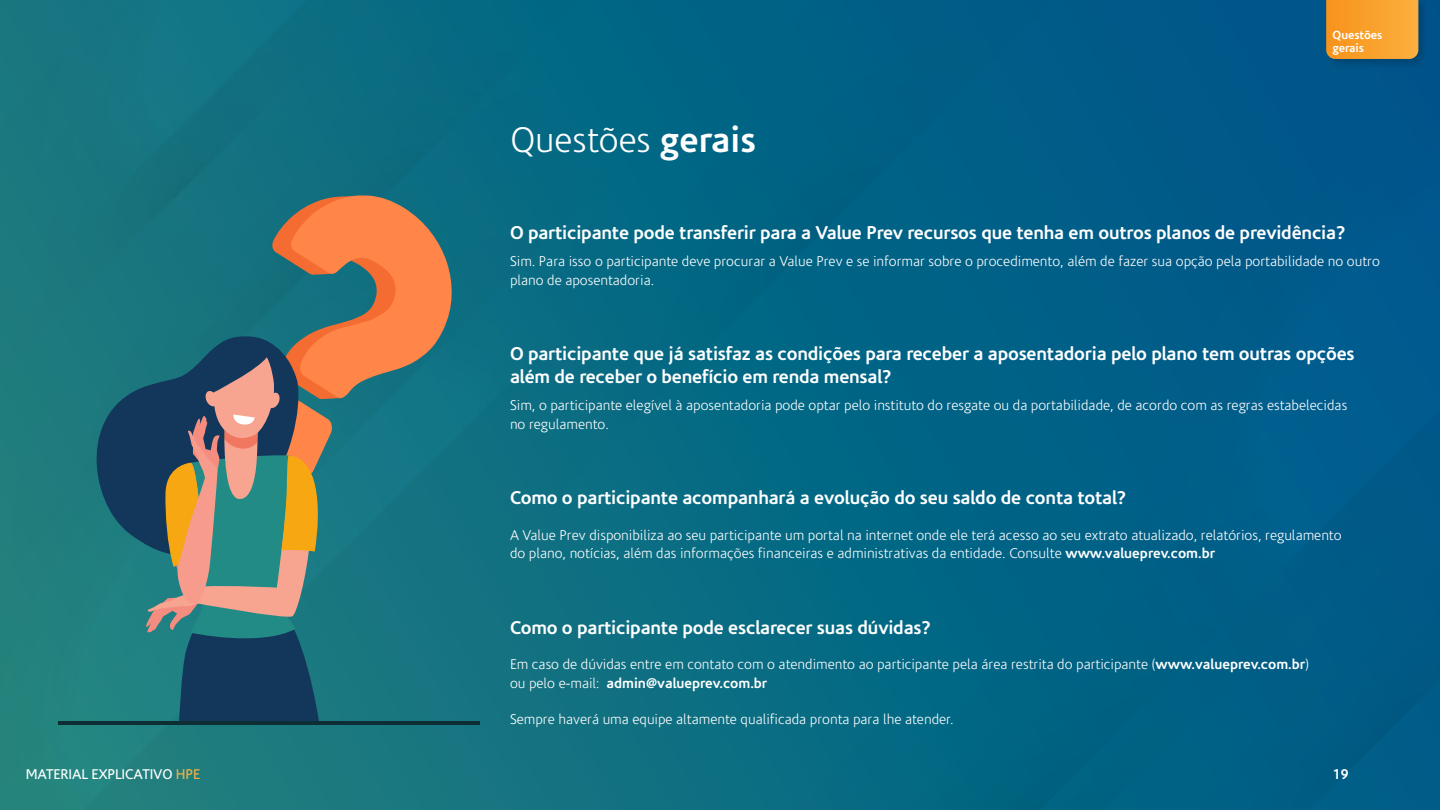
<style>
.page{position:relative;width:1440px;height:810px;background:#0c6e83}
.page>*{position:absolute;margin:0;border:0;box-sizing:border-box;transform-origin:0 0}
.título{font:300 36px "Corisande";color:#fff}
.t1{font:700 18.75px/22.5px "Corisande";letter-spacing:-.01em;color:#fff}
.t2{font:300 14.25px/18.8px "Corisande";color:#fff}
.t3{font:14.25px "Corisande";letter-spacing:-.01em;color:#fff}
.t4{font:700 14.25px "Corisande";color:#fff}
.t5{font:700 12px "Corisande";letter-spacing:-.01em;color:#fff}
.s1{font-weight:700}
.s2{color:#fbb040}
</style>
<div class="page">
<div style="left:625px;top:0;width:194px;height:514px;background:#006784"></div>
<div style="left:504px;top:0;width:218px;height:215px;background:#006785"></div>
<div style="left:701px;top:514px;width:240px;height:27px;background:#016984"></div>
<div style="left:1415px;top:514px;width:25px;height:296px;background:#005987"></div>
<div style="left:1138px;top:514px;width:277px;height:296px;background:#005e85"></div>
<div style="left:908px;top:649px;width:230px;height:161px;background:#006483"></div>
<div style="left:414px;top:0;width:173px;height:111px;background:#036984"></div>
<div style="left:819px;top:0;width:621px;height:514px;background:#005d88"></div>
<div style="left:941px;top:247px;width:401px;height:294px;background:#005e88"></div>
<div style="left:968px;top:297px;width:352px;height:352px;background:#006187"></div>
<div style="left:1342px;top:273px;width:98px;height:195px;background:#005b8f"></div>
<div style="left:1320px;top:382px;width:85px;height:85px;background:#005d8f"></div>
<div style="left:1076px;top:405px;width:306px;height:306px;background:#005f87"></div>
<div style="left:0;top:798px;width:331px;height:12px;background:#227f7d"></div>
<img style="left:0;top:111px;width:504px;height:687px">
<img style="left:469px;top:215px;width:156px;height:299px">
<img style="left:469px;top:146px;width:104px;height:316px">
<img style="left:0;top:12px;width:469px;height:579px">
<div style="left:0;top:12px;width:313px;height:283px;background:#177680"></div>
<svg style="left:263px;top:195px;width:189px;height:282px"></svg>
<svg style="left:77px;top:335px;width:68px;height:248px;fill:#1c797d"></svg>
<hr style="left:59px;top:721px;width:421px;height:4px;background:#0e2e35">
<svg style="left:145px;top:196px;width:288px;height:525px"></svg>
<div style="left:1325px;top:0;width:104px;height:69px;background:#004e80"></div>
<svg style="left:1326px;top:0;width:92px;height:59px;background:#f7a02d"></svg>
<p class="título" style="left:510px;top:121px;width:247px">Questões <span class="s1">gerais</span></p>
<p class="t5" style="left:1332px;top:28px;width:51px">Questões</p>
<p class="t5" style="left:1332px;top:41px;width:33px">gerais</p>
<p class="t1" style="left:510px;top:221px;width:837px">O participante pode transferir para a Value Prev recursos que tenha em outros planos de previdência?</p>
<p class="t2" style="left:510px;top:252px;width:871px">Sim. Para isso o participante deve procurar a Value Prev e se informar sobre o procedimento, além de fazer sua opção pela portabilidade no outro plano de aposentadoria.</p>
<p class="t1" style="left:510px;top:343px;width:846px">O participante que já satisfaz as condições para receber a aposentadoria pelo plano tem outras opções além de receber o benefício em renda mensal?</p>
<p class="t2" style="left:510px;top:396px;width:839px">Sim, o participante elegível à aposentadoria pode optar pelo instituto do resgate ou da portabilidade, de acordo com as regras estabelecidas no regulamento.</p>
<p class="t1" style="left:510px;top:486px;width:618px">Como o participante acompanhará a evolução do seu saldo de conta total?</p>
<p class="t2" style="left:510px;top:526px;width:833px">A Value Prev disponibiliza ao seu participante um portal na internet onde ele terá acesso ao seu extrato atualizado, relatórios, regulamento do plano, notícias, além das informações financeiras e administrativas da entidade. Consulte <span class="s1">www.valueprev.com.br</span></p>
<p class="t1" style="left:510px;top:616px;width:422px">Como o participante pode esclarecer suas dúvidas?</p>
<p class="t2" style="left:510px;top:656px;width:801px">Em caso de dúvidas entre em contato com o atendimento ao participante pela área restrita do participante (<span class="s1">www.valueprev.com.br</span>) ou pelo e-mail: <span class="s1">admin@valueprev.com.br</span></p>
<p class="t2" style="left:510px;top:710px;width:445px">Sempre haverá uma equipe altamente qualificada pronta para lhe atender.</p>
<p class="t3" style="left:26px;top:767px;width:176px">MATERIAL EXPLICATIVO <span class="s2">HPE</span></p>
<p class="t4" style="left:1333px;top:766px;width:17px">19</p>
</div>
